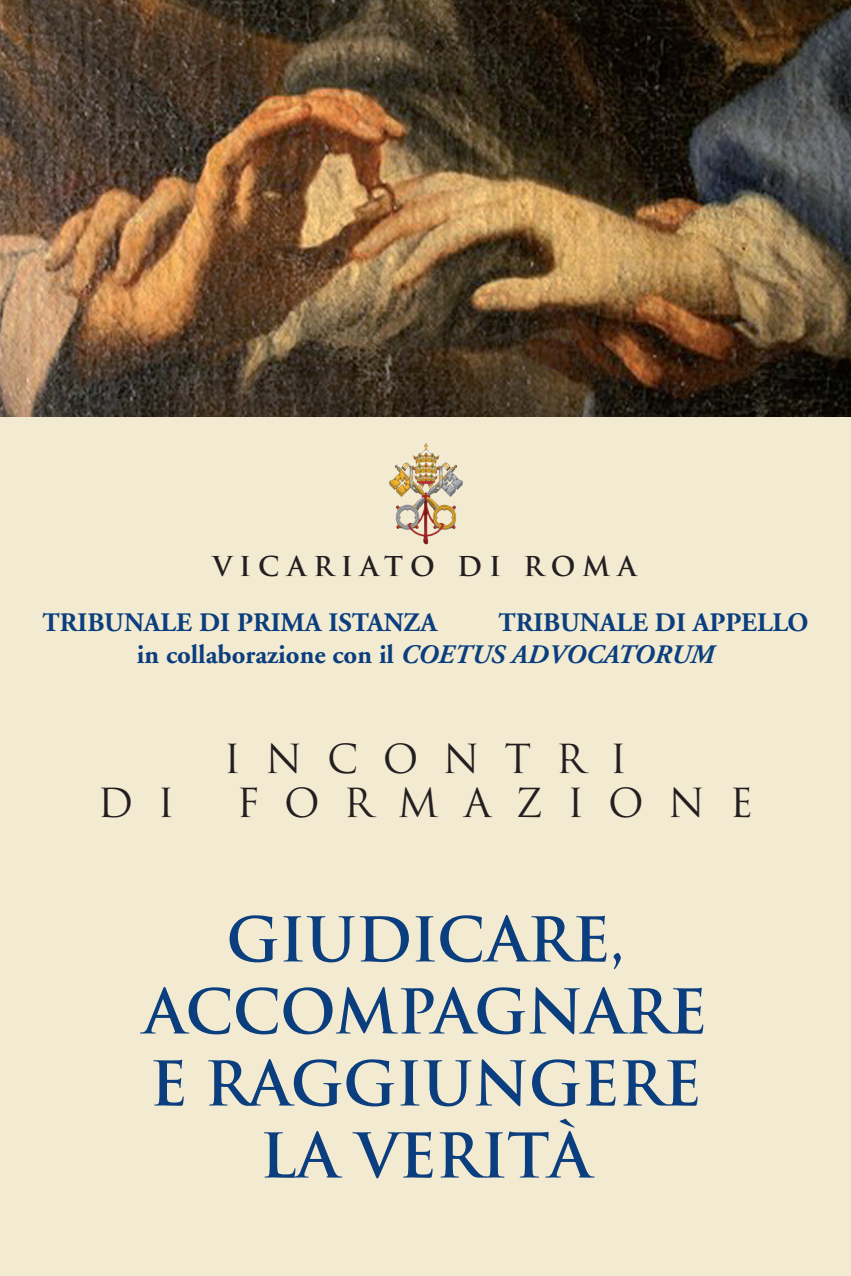
<style>
.page{position:relative;width:851px;height:1276px;background:#fff}
.page>*{position:absolute;margin:0;border:0;box-sizing:border-box;transform-origin:0 0}
.Normale{font:700 60px "Trajan";letter-spacing:-.01em;color:#0a3e7e}
.Normale-2{font:39px "Trajan";letter-spacing:.63em;color:#231f20}
.Normale-3{font:700 26.7px "Adobe Garamond";color:#0a3e7e}
.Intestazione{font:700 26.7px "Adobe Garamond";color:#0a3e7e}
.t1{font:700 26.7px "Trajan";letter-spacing:.265em;color:#231f20}
.s1{font-style:italic}
</style>
<div class="page">
<div style="left:0;top:87px;width:850px;height:1189px;background:#f2ead1"></div>
<img style="left:0;top:0;width:850px;height:417px">
<img style="left:389px;top:444px;width:74px;height:101px">
<p class="t1" style="left:213px;top:550px;width:425px">VICARIATO DI ROMA</p>
<p class="Normale-3" style="left:42px;top:608px;width:396px">TRIBUNALE DI PRIMA ISTANZA</p>
<p class="Normale-3" style="left:498px;top:608px;width:311px">TRIBUNALE DI APPELLO</p>
<p class="Intestazione" style="left:137px;top:640px;width:579px">in collaborazione con il <span class="s1">COETUS ADVOCATORUM</span></p>
<p class="Normale-2" style="left:224px;top:735px;width:405px">INCONTRI</p>
<p class="Normale-2" style="left:97px;top:779px;width:79px">D I</p>
<p class="Normale-2" style="left:236px;top:779px;width:518px">FORMAZIONE</p>
<p class="Normale" style="left:226px;top:902px;width:400px">GIUDICARE,</p>
<p class="Normale" style="left:144px;top:974px;width:564px">ACCOMPAGNARE</p>
<p class="Normale" style="left:149px;top:1046px;width:553px">e RAGGIUNGERE</p>
<p class="Normale" style="left:260px;top:1118px;width:333px">LA VERITà</p>
</div>
